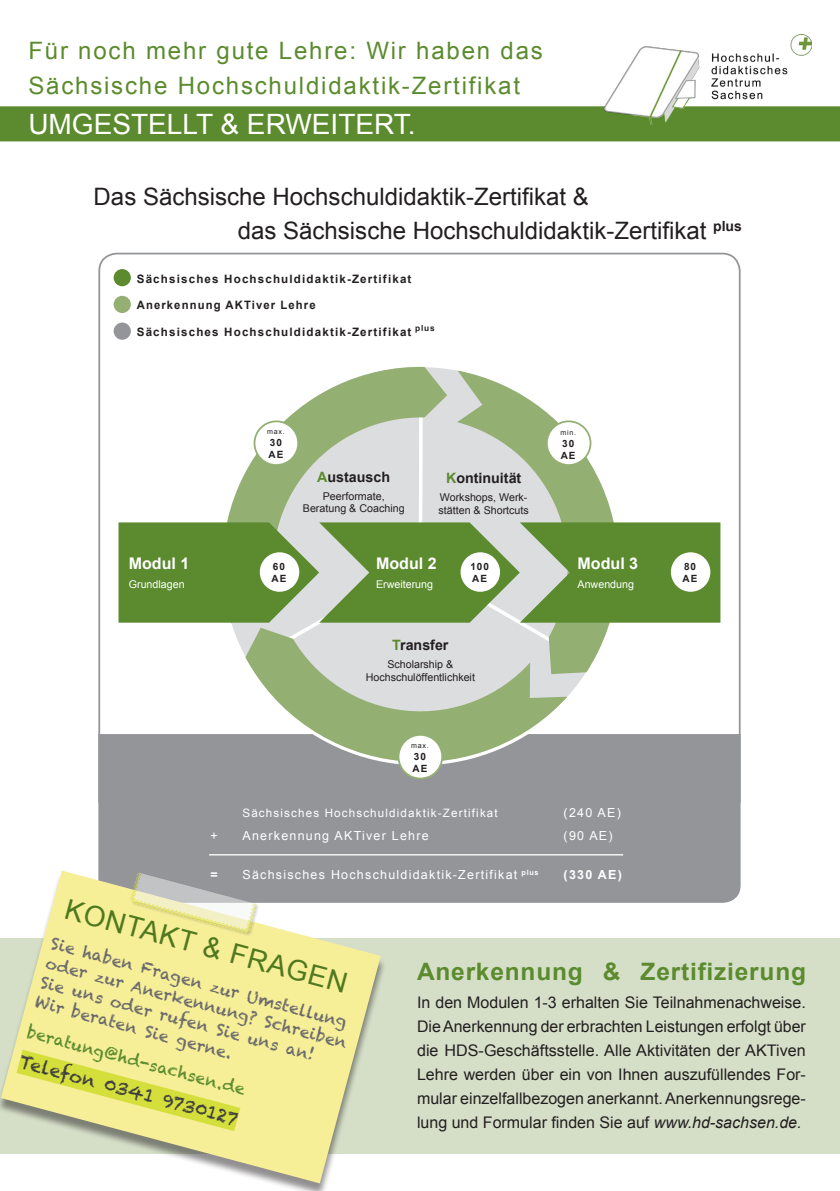
<style>
.page{position:relative;width:840px;height:1191px;background:#fff}
.page>*{position:absolute;margin:0;border:0;box-sizing:border-box;transform-origin:0 0}
.t1{font:28px "Arial";color:#fff}
.t2{font:28px "Arial";color:#4f791e}
.schöner_blocksatz{font:24px "Arial";color:#231f20}
.t3{font:24px/34px "Arial";letter-spacing:.075em;color:#5b8b2e}
.schöner_blocksatz-2{font:700 24px "Arial";letter-spacing:.03em;color:#5b8b2e}
.Handschrift{font:18px "Chalkduster";color:#3e3e3f}
.schöner_blocksatz-3{font:16px/24px "Arial";color:#231f20;text-align:justify}
.Handschrift-2{font:16px/20px "Chalkduster";color:#69696c}
.Handschrift-3{font:16px "Chalkduster";color:#5b8b2e}
.t4{font:700 16px "Arial";color:#fff}
.t5{font:700 14.2px "Arial";color:#231f20}
.t6{font:12.4px "Arial";letter-spacing:.1em;color:#fff}
.t7{font:700 12.4px "Arial";color:#fff}
.t8{font:700 11.6px "Arial";letter-spacing:.1em;color:#231f20}
.t9{font:11.6px "Arial";letter-spacing:.1em;color:#fff}
.t10{font:10.6px/12.8px "Arial";color:#231f20;text-align:center}
.t11{font:10.6px "Arial";color:#fff}
.t12{font:700 10px/12px "Arial";letter-spacing:.1em;color:#231f20}
.t13{font:7.2px "Arial";letter-spacing:.1em;color:#231f20}
.s1{color:#5b8b2e}
.s2{font-style:italic}
</style>
<div class="page">
<svg style="left:98px;top:252px;width:643px;height:551px"></svg>
<div style="left:98px;top:734px;width:642px;height:168px;background:#939598"></div>
<svg style="left:192px;top:362px;width:223px;height:306px"></svg>
<svg style="left:242px;top:623px;width:355px;height:169px;background:#a9abad"></svg>
<svg style="left:415px;top:362px;width:208px;height:266px"></svg>
<svg style="left:245px;top:628px;width:322px;height:139px;background:#b7c2ab"></svg>
<svg style="left:213px;top:366px;width:234px;height:257px"></svg>
<svg style="left:457px;top:370px;width:172px;height:304px"></svg>
<div style="left:546px;top:421px;width:44px;height:44px;background:#fff;border-radius:50%"></div>
<div style="left:545px;top:420px;width:46px;height:46px;border:2px solid #94af72;border-radius:50%"></div>
<div style="left:398px;top:735px;width:44px;height:43px;background:#fff;border-radius:50%"></div>
<div style="left:397px;top:734px;width:46px;height:45px;border:2px solid #94af72;border-radius:50%"></div>
<div style="left:254px;top:421px;width:44px;height:44px;background:#fff;border-radius:50%"></div>
<div style="left:253px;top:420px;width:46px;height:46px;border:2px solid #94af72;border-radius:50%"></div>
<div style="left:114px;top:269px;width:17px;height:17px;background:#5b8b2e;border-radius:50%"></div>
<div style="left:114px;top:296px;width:17px;height:17px;background:#94af72;border-radius:50%"></div>
<div style="left:114px;top:322px;width:17px;height:18px;background:#939598;border-radius:50%"></div>
<hr style="left:209px;top:854px;width:413px;height:1px;background:#fff">
<svg style="left:118px;top:522px;width:602px;height:100px;background:#739a4f"></svg>
<div style="left:259px;top:552px;width:40px;height:40px;background:#fff;border-radius:50%"></div>
<div style="left:460px;top:552px;width:39px;height:40px;background:#fff;border-radius:50%"></div>
<div style="left:670px;top:552px;width:40px;height:40px;background:#fff;border-radius:50%"></div>
<div style="left:0;top:938px;width:839px;height:216px;background:#d5dfc8"></div>
<div style="left:0;top:106px;width:839px;height:35px;background:#5b8b2e"></div>
<img style="left:604px;top:34px;width:207px;height:90px">
<div style="left:0;top:873px;width:387px;height:318px;background:#231f20;opacity:.5"></div>
<svg style="left:1px;top:870px;width:379px;height:313px;fill:#f7ee98"></svg>
<svg style="left:0;top:1032px;width:266px;height:117px;background:#e6e38c"></svg>
<div style="left:130px;top:872px;width:130px;height:65px;background:#231f20;opacity:.5"></div>
<svg style="left:130px;top:872px;width:126px;height:61px;background:#cfcdac"></svg>
<p class="t3" style="left:28px;top:34px;width:515px">Für noch mehr gute Lehre: Wir haben das<br>Sächsische Hochschuldidaktik-Zertifikat</p>
<p class="t1" style="left:28px;top:105px;width:388px">UMGESTELLT &amp; ERWEITERT.</p>
<p class="schöner_blocksatz" style="left:94px;top:181px;width:496px">Das Sächsische Hochschuldidaktik-Zertifikat &amp;</p>
<p class="schöner_blocksatz" style="left:238px;top:215px;width:505px">das Sächsische Hochschuldidaktik-Zertifikat <sup>plus</sup></p>
<p class="t8" style="left:137px;top:271px;width:276px">Sächsisches Hochschuldidaktik-Zertifikat</p>
<p class="t8" style="left:137px;top:298px;width:180px">Anerkennung AKTiver Lehre</p>
<p class="t8" style="left:137px;top:324px;width:299px">Sächsisches Hochschuldidaktik-Zertifikat <sup>plus</sup></p>
<p class="t13" style="left:267px;top:426px;width:19px">max.</p>
<p class="t12" style="left:268px;top:436px;width:16px">30<br>AE</p>
<p class="t5" style="left:317px;top:467px;width:74px"><span class="s1">A</span>ustausch</p>
<p class="t10" style="left:303px;top:489px;width:103px">Peerformate,<br>Beratung &amp; Coaching</p>
<p class="t5" style="left:446px;top:468px;width:77px"><span class="s1">K</span>ontinuität</p>
<p class="t10" style="left:438px;top:491px;width:92px;text-align:left">Workshops, Werk&shy;stätten &amp; Shortcuts</p>
<p class="t13" style="left:560px;top:427px;width:17px">min.</p>
<p class="t12" style="left:560px;top:437px;width:16px">30<br>AE</p>
<p class="t4" style="left:129px;top:552px;width:62px">Modul 1</p>
<p class="t11" style="left:129px;top:577px;width:57px">Grundlagen</p>
<p class="t4" style="left:376px;top:552px;width:62px">Modul 2</p>
<p class="t11" style="left:376px;top:577px;width:59px">Erweiterung</p>
<p class="t4" style="left:577px;top:552px;width:62px">Modul 3</p>
<p class="t11" style="left:577px;top:577px;width:58px">Anwendung</p>
<p class="t12" style="left:271px;top:560px;width:16px">60<br>AE</p>
<p class="t12" style="left:470px;top:560px;width:20px">100<br>AE</p>
<p class="t12" style="left:682px;top:560px;width:16px">80<br>AE</p>
<p class="t5" style="left:392px;top:636px;width:58px"><span class="s1">T</span>ransfer</p>
<p class="t10" style="left:365px;top:658px;width:111px">Scholarship &amp;<br>Hochschulöffentlichkeit</p>
<p class="t13" style="left:411px;top:741px;width:19px">max.</p>
<p class="t12" style="left:412px;top:751px;width:16px">30<br>AE</p>
<p class="t9" style="left:242px;top:805px;width:257px">Sächsisches Hochschuldidaktik-Zertifikat</p>
<p class="t6" style="left:563px;top:804px;width:59px">(240 AE)</p>
<p class="t6" style="left:210px;top:827px;width:9px">+</p>
<p class="t6" style="left:242px;top:827px;width:188px">Anerkennung AKTiver Lehre</p>
<p class="t6" style="left:563px;top:827px;width:51px">(90 AE)</p>
<p class="t7" style="left:210px;top:866px;width:9px">=</p>
<p class="t6" style="left:242px;top:866px;width:297px">Sächsisches Hochschuldidaktik-Zertifikat <sup>plus</sup></p>
<p class="t7" style="left:563px;top:866px;width:60px">(330 AE)</p>
<p class="t2" style="left:70px;top:890px;width:293px;rotate:15deg">KONTAKT &amp; FRAGEN</p>
<p class="Handschrift-2" style="left:54px;top:933px;width:313px;rotate:15deg">Sie haben Fragen zur Umstellung oder zur Anerkennung? Schreiben<br>Sie uns oder rufen Sie uns an!<br>Wir beraten Sie gerne.</p>
<p class="Handschrift-3" style="left:30px;top:1022px;width:226px;rotate:15deg">beratung@hd-sachsen.de</p>
<p class="Handschrift" style="left:22px;top:1051px;width:227px;rotate:15deg">Telefon 0341 9730127</p>
<p class="schöner_blocksatz-2" style="left:417px;top:955px;width:390px">Anerkennung &amp; Zertifizierung</p>
<p class="schöner_blocksatz-3" style="left:417px;top:990px;width:390px">In den Modulen 1-3 erhalten Sie Teilnahmenachweise.<br>Die Anerkennung der erbrachten Leistungen erfolgt über die HDS-Geschäftsstelle. Alle Aktivitäten der AKTiven Lehre werden über ein von Ihnen auszufüllendes For&shy;mular einzelfallbezogen anerkannt. Anerkennungsrege&shy;lung und Formular finden Sie auf <span class="s2">www.hd-sachsen.de.</span></p>
</div>
